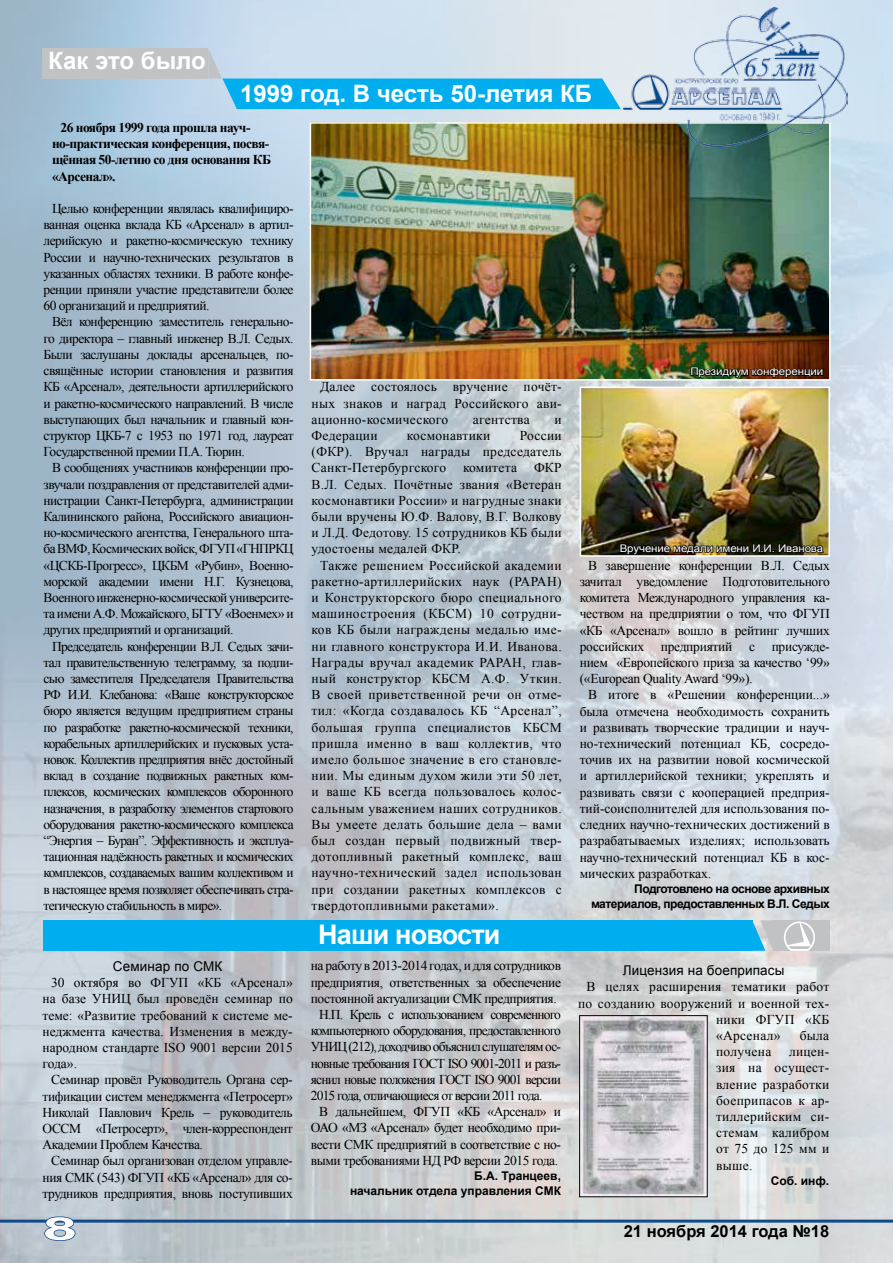
<style>
.page{position:relative;width:893px;height:1263px;background:#fff}
.page>*{position:absolute;margin:0;border:0;box-sizing:border-box;transform-origin:0 0}
.t1{font:700 31.5px "Arial";color:#fff;scale:2 1}
.t2{font:700 27px "Arial";letter-spacing:-.03em;color:#fff}
.t3{font:700 24px "Arial";color:#fff}
.t4{font:700 16.5px "Arial";color:#000}
.t5{font:13.5px/16.2px "Times New Roman";letter-spacing:-.03em;color:#000;text-align:justify}
.t6{font:13.5px "Times New Roman";letter-spacing:-.06em;color:#000}
.t7{font:13.5px "Times New Roman";letter-spacing:.02em;color:#000}
.t8{font:700 13.5px/16.2px "Times New Roman";letter-spacing:-.04em;color:#000}
.t9{font:13.5px "Arial";letter-spacing:.01em;color:#000}
.t10{font:700 12px/15px "Arial";letter-spacing:-.04em;color:#000;text-align:right}
.t11{font:700 12px/15px "Arial";color:#000;text-align:right}
.t12{font:10.5px "Arial";letter-spacing:-.01em;color:#fff;scale:1.1 1}
</style>
<div class="page">
<img style="left:0;top:0;width:893px;height:1263px">
<hr style="left:0;top:1219px;width:893px;height:3px;background:#124a89">
<img style="left:313px;top:125px;width:515px;height:253px">
<div style="left:310px;top:122px;width:521px;height:259px;border:2px solid #fff"></div>
<svg style="left:690px;top:362px;width:134px;height:18px;background:#442f16"></svg>
<div style="left:43px;top:48px;width:165px;height:30px;background:#c0c2c4"></div>
<svg style="left:208px;top:48px;width:413px;height:61px;background:#71c9ee"></svg>
<img style="left:623px;top:7px;width:225px;height:140px">
<img style="left:583px;top:389px;width:244px;height:165px">
<div style="left:580px;top:386px;width:250px;height:171px;border:2px solid #fff"></div>
<img style="left:619px;top:539px;width:206px;height:17px">
<div style="left:43px;top:920px;width:709px;height:31px;background:#00aeef"></div>
<div style="left:773px;top:920px;width:56px;height:31px;background:#c0c2c4"></div>
<svg style="left:752px;top:920px;width:21px;height:31px"></svg>
<svg style="left:784px;top:921px;width:31px;height:30px"></svg>
<img style="left:581px;top:1017px;width:125px;height:178px">
<div style="left:579px;top:1015px;width:129px;height:182px;border:1px solid #000"></div>
<svg style="left:44px;top:1216px;width:32px;height:26px"></svg>
<h3 class="t3" style="left:48px;top:45px;width:159px">Как это было</h3>
<h3 class="t3" style="left:240px;top:78px;width:353px">1999 год. В честь 50-летия КБ</h3>
<p class="t8" style="left:52px;top:119px;width:220px;text-indent:8px">26 ноября 1999 года прошла науч&shy;но-практическая конференция, посвя&shy;щённая 50-летию со дня основания КБ «Арсенал».</p>
<p class="t5" style="left:44px;top:200px;width:252px;text-indent:9px">Целью конференции являлась квалифициро&shy;ванная оценка вклада КБ «Арсенал» в артил&shy;лерийскую и ракетно-космическую технику России и научно-технических результатов в указанных областях техники. В работе конфе&shy;ренции приняли участие представители более 60 организаций и предприятий.</p>
<p class="t5" style="left:44px;top:314px;width:252px;text-indent:9px">Вёл конференцию заместитель генерально&shy;го директора – главный инженер В.Л. Седых.<br>Были заслушаны доклады арсенальцев, по&shy;свящённые истории становления и развития КБ «Арсенал», деятельности артиллерийского и ракетно-космического направлений. В числе выступающих был начальник и главный кон&shy;структор ЦКБ‑7 с 1953 по 1971 год, лауреат Государственной премии П.А. Тюрин.</p>
<p class="t5" style="left:44px;top:459px;width:252px;text-indent:9px">В сообщениях участников конференции про&shy;звучали поздравления от представителей адми&shy;нистрации Санкт-Петербурга, администрации Калининского района, Российского авиацион&shy;но-космического агентства, Генерального шта&shy;ба ВМФ, Космических войск, ФГУП «ГНПРКЦ «ЦСКБ-Прогресс», ЦКБМ «Рубин», Военно&shy;морской академии имени Н.Г. Кузнецова, Военного инженерно-космической университе&shy;та имени А.Ф. Можайского, БГТУ «Военмех» и других предприятий и организаций.</p>
<p class="t5" style="left:44px;top:638px;width:252px;text-indent:9px">Председатель конференции В.Л. Седых зачи&shy;тал правительственную телеграмму, за подпи&shy;сью заместителя Председателя Правительства РФ И.И. Клебанова: «Ваше конструкторское бюро является ведущим предприятием страны по разработке ракетно-космической техники, корабельных артиллерийских и пусковых уста&shy;новок. Коллектив предприятия внёс достойный вклад в создание подвижных ракетных ком&shy;плексов, космических комплексов оборонного назначения, в разработку элементов стартового оборудования ракетно-космического комплекса “Энергия – Буран”. Эффективность и эксплуа&shy;тационная надёжность ракетных и космических комплексов, создаваемых вашим коллективом и в настоящее время позволяет обеспечивать стра&shy;тегическую стабильность в мире».</p>
<p class="t9" style="left:113px;top:957px;width:111px">Семинар по СМК</p>
<p class="t5" style="left:43px;top:974px;width:252px;text-indent:9px">30 октября во ФГУП «КБ «Арсенал» на базе УНИЦ был проведён семинар по теме: «Развитие требований к системе ме&shy;неджмента качества. Изменения в между&shy;народном стандарте ISO 9001 версии 2015 года».</p>
<p class="t5" style="left:43px;top:1071px;width:252px;text-indent:9px">Семинар провёл Руководитель Органа сер&shy;тификации систем менеджмента «Петросерт» Николай Павлович Крель – руководитель ОССМ «Петросерт», член-корреспондент Академии Проблем Качества.</p>
<p class="t5" style="left:43px;top:1152px;width:252px;text-indent:9px">Семинар был организован отделом управле&shy;ния СМК (543) ФГУП «КБ «Арсенал» для со&shy;трудников предприятия, вновь поступивших</p>
<h1 class="t1" style="left:43px;top:1208px;width:19px">8</h1>
<p class="t5" style="left:312px;top:378px;width:252px;text-indent:9px">Далее состоялось вручение почёт&shy;ных знаков и наград Российского ави&shy;ационно-космического</p>
<p class="t7" style="left:473px;top:410px;width:58px">агентства</p>
<p class="t5" style="left:554px;top:411px;width:9px">и</p>
<p class="t12" style="left:690px;top:364px;width:122px">Президиум конференции</p>
<p class="t5" style="left:312px;top:427px;width:252px;text-indent:208px">России (ФКР). Вручал награды председатель Санкт-Петербургского</p>
<p class="t7" style="left:312px;top:426px;width:67px">Федерации</p>
<p class="t7" style="left:407px;top:426px;width:85px">космонавтики</p>
<p class="t5" style="left:312px;top:459px;width:252px;text-indent:222px">ФКР В.Л. Седых. Почётные звания «Ветеран космонавтики России» и нагрудные знаки были вручены Ю.Ф. Валову, В.Г. Волкову и Л.Д. Федотову. 15 сотрудников КБ были удостоены медалей ФКР.</p>
<p class="t5" style="left:312px;top:557px;width:252px;text-indent:9px">Также решением Российской академии ракетно-артиллерийских наук (РАРАН) и Конструкторского бюро специального машиностроения (КБСМ) 10 сотрудни&shy;ков КБ были награждены медалью име&shy;ни главного конструктора И.И. Иванова.<br>Награды вручал академик РАРАН, глав&shy;ный конструктор КБСМ А.Ф. Уткин.<br>В своей приветственной речи он отме&shy;тил: «Когда создавалось КБ “Арсенал”, большая группа специалистов КБСМ пришла именно в ваш коллектив, что имело большое значение в его становле&shy;нии. Мы единым духом жили эти 50 лет, и ваше КБ всегда пользовалось колос&shy;сальным уважением наших сотрудников.<br>Вы умеете делать большие дела – вами был создан первый подвижный твер&shy;дотопливный ракетный комплекс, ваш научно-технический задел использован при создании ракетных комплексов с твердотопливными ракетами».</p>
<p class="t5" style="left:580px;top:557px;width:252px;text-indent:9px">В завершение конференции В.Л. Седых зачитал уведомление Подготовительного комитета Международного управления ка&shy;чеством на предприятии о том, что ФГУП «КБ «Арсенал» вошло в рейтинг лучших российских предприятий с присужде&shy;нием «Европейского приза за качество ‘99» («European Quality Award ‘99»).</p>
<p class="t7" style="left:463px;top:459px;width:55px">комитета</p>
<p class="t12" style="left:620px;top:541px;width:187px">Вручение медали имени И.И. Иванова</p>
<p class="t5" style="left:580px;top:687px;width:252px;text-indent:9px">В итоге в «Решении конференции...» была отмечена необходимость сохранить и развивать творческие традиции и науч&shy;но-технический потенциал КБ, сосредо&shy;точив их на развитии новой космической и артиллерийской техники; укреплять и развивать связи с кооперацией предприя&shy;тий-соисполнителей для использования по&shy;следних научно-технических достижений в разрабатываемых изделиях; использовать научно-технический потенциал КБ в кос&shy;мических разработках.</p>
<p class="t10" style="left:591px;top:881px;width:240px">Подготовлено на основе архивных материалов, предоставленных В.Л. Седых</p>
<h2 class="t2" style="left:318px;top:916px;width:184px">Наши новости</h2>
<p class="t5" style="left:311px;top:957px;width:252px">на работу в 2013-2014 годах, и для сотрудников</p>
<p class="t5" style="left:311px;top:974px;width:252px">предприятия, ответственных за обеспечение</p>
<p class="t5" style="left:311px;top:990px;width:247px">постоянной актуализации СМК предприятия.</p>
<p class="t6" style="left:319px;top:1005px;width:243px">Н.П. Крель с использованием современного</p>
<p class="t6" style="left:311px;top:1022px;width:252px">компьютерного оборудования, предоставленного</p>
<p class="t6" style="left:311px;top:1038px;width:252px">УНИЦ (212), доходчиво объяснил слушателям ос-</p>
<p class="t6" style="left:311px;top:1054px;width:252px">новные требования ГОСТ ISO 9001-2011 и разъ-</p>
<p class="t6" style="left:311px;top:1070px;width:252px">яснил новые положения ГОСТ ISO 9001 версии</p>
<p class="t6" style="left:311px;top:1086px;width:233px">2015 года, отличающиеся от версии 2011 года.</p>
<p class="t5" style="left:319px;top:1103px;width:243px">В дальнейшем, ФГУП «КБ «Арсенал» и</p>
<p class="t5" style="left:311px;top:1119px;width:252px">ОАО «МЗ «Арсенал» будет необходимо при-</p>
<p class="t5" style="left:311px;top:1136px;width:252px">вести СМК предприятий в соответствие с но-</p>
<p class="t5" style="left:311px;top:1152px;width:249px">выми требованиями НД РФ версии 2015 года.</p>
<p class="t11" style="left:350px;top:1168px;width:212px">Б.А. Транцеев,<br>начальник отдела управления СМК</p>
<p class="t9" style="left:623px;top:961px;width:163px">Лицензия на боеприпасы</p>
<p class="t7" style="left:586px;top:978px;width:244px">В целях расширения тематики работ</p>
<p class="t7" style="left:578px;top:994px;width:253px">по созданию вооружений и военной тех-</p>
<p class="t7" style="left:716px;top:1010px;width:115px">ники ФГУП «КБ</p>
<p class="t7" style="left:716px;top:1026px;width:66px">«Арсенал»</p>
<p class="t5" style="left:800px;top:1027px;width:31px">была</p>
<p class="t7" style="left:716px;top:1042px;width:57px">получена</p>
<p class="t5" style="left:716px;top:1043px;width:115px;text-indent:73px">лицен&shy;зия на осущест&shy;вление разработки боеприпасов к ар&shy;тиллерийским си&shy;стемам калибром от 75 до 125 мм и выше.</p>
<p class="t10" style="left:771px;top:1173px;width:60px">Соб. инф.</p>
<p class="t4" style="left:624px;top:1220px;width:207px">21 ноября 2014 года №18</p>
</div>
